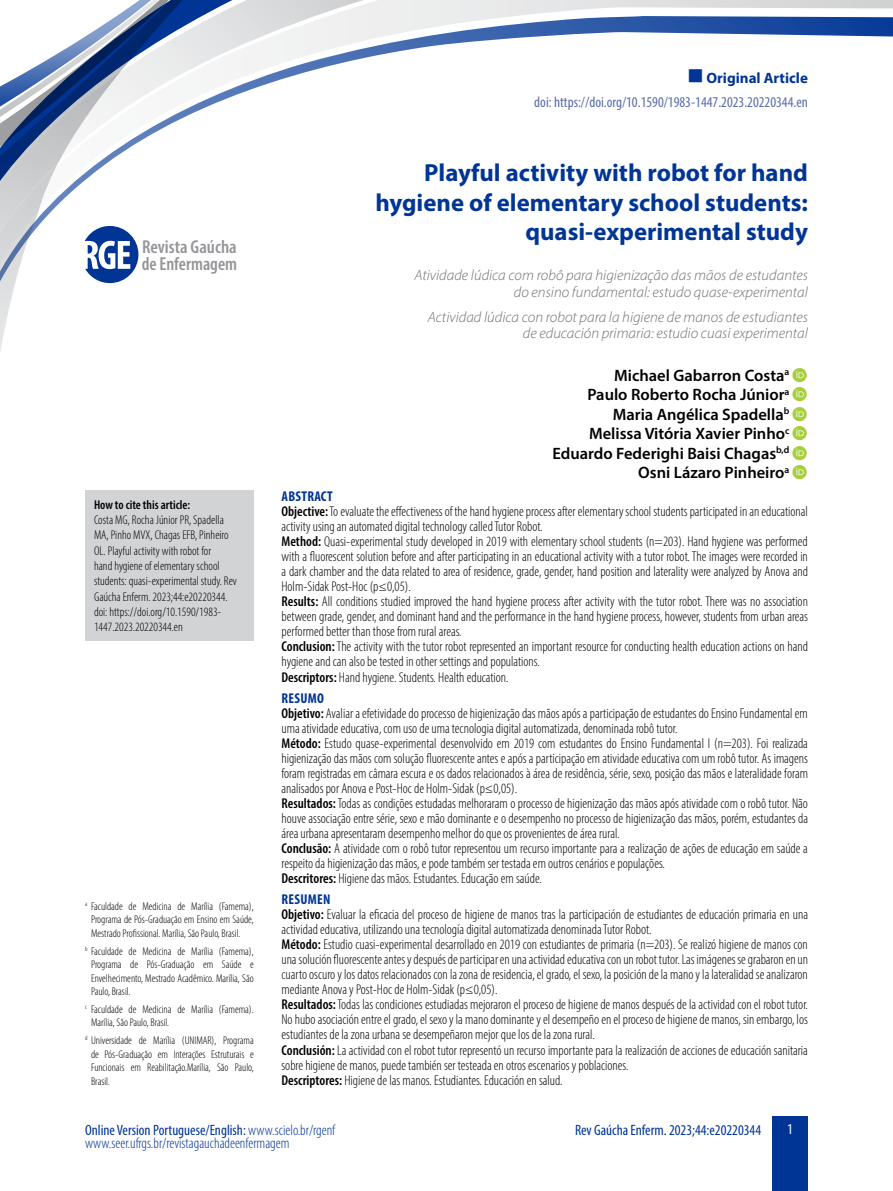
<style>
.page{position:relative;width:893px;height:1191px;background:#fff}
.page>*{position:absolute;margin:0;border:0;box-sizing:border-box;transform-origin:0 0}
.t1{font:700 24.75px/29.7px "Myriad Pro";color:#003595;text-align:right}
.t2{font:600 condensed 18.75px/16.6px "Myriad Pro";color:#939598}
.t3{font:600 16.5px/19.5px "Myriad Pro";color:#000;text-align:right}
.t4{font:italic 300 15px/16.5px "Myriad Pro";color:#6d6e71;text-align:right}
.t5{font:condensed 15px "Myriad Pro";color:#003595}
.t6{font:condensed 15px "Myriad Pro";color:#5a6da7}
.t7{font:300 condensed 15px "Myriad Pro";color:#003595}
.t8{font:700 15px "Myriad Pro";color:#003595}
.t9{font:condensed 15px "Myriad Pro";color:#fff}
.t10{font:300 condensed 14.25px/15px "Myriad Pro";color:#000}
.t11{font:300 condensed 12.75px/15.3px "Myriad Pro";color:#000}
.t12{font:600 condensed 12.75px "Myriad Pro";color:#000}
.t13{font:300 condensed 11.25px/13.5px "Myriad Pro";color:#000;text-align:justify}
.s1{font-weight:700;color:#003595}
.s2{font-weight:600}
.s3{font-weight:300}
</style>
<div class="page">
<svg style="left:202px;top:0;width:691px;height:109px"></svg>
<svg style="left:0;top:0;width:202px;height:352px"></svg>
<div style="left:772px;top:1116px;width:36px;height:75px;background:#003595"></div>
<svg style="left:85px;top:226px;width:53px;height:57px"></svg>
<div style="left:85px;top:490px;width:169px;height:151px;background:#d1d3d4"></div>
<svg style="left:689px;top:69px;width:13px;height:14px"></svg>
<p class="t8" style="left:706px;top:68px;width:103px">Original Article</p>
<h2 class="t2" style="left:142px;top:238px;width:97px">Revista Gaúcha de Enfermagem</h2>
<p class="t12" style="left:94px;top:497px;width:98px">How to cite this article:</p>
<p class="t11" style="left:94px;top:512px;width:144px">Costa MG, Rocha Júnior PR, Spadella MA, Pinho MVX, Chagas EFB, Pinheiro OL. Playful activity with robot for<br>hand hygiene of elementary school students: quasi-experimental study. Rev Gaúcha Enferm. 2023;44:e20220344. doi: https://doi.org/10.1590/1983- 1447.2023.20220344.en</p>
<p class="t13" style="left:91px;top:899px;width:164px;text-indent:-6px"><sup>a</sup> Faculdade de Medicina de Marília (Famema), Programa de Pós-Graduação em Ensino em Saúde, Mestrado Profissional. Marília, São Paulo, Brasil.</p>
<p class="t13" style="left:91px;top:944px;width:164px;text-indent:-6px"><sup>b</sup> Faculdade de Medicina de Marília (Famema), Programa de Pós-Graduação em Saúde e Envelhecimento, Mestrado Acadêmico. Marília, São Paulo, Brasil.</p>
<p class="t13" style="left:91px;top:1002px;width:164px;text-indent:-6px"><sup>c</sup> Faculdade de Medicina de Marília (Famema).<br>Marília, São Paulo, Brasil.</p>
<p class="t13" style="left:91px;top:1033px;width:164px;text-indent:-6px"><sup>d</sup> Universidade de Marília (UNIMAR), Programa de Pós-Graduação em Interações Estruturais e Funcionais em Reabilitação.Marília, São Paulo, Brasil.</p>
<p class="t6" style="left:534px;top:93px;width:275px">doi: https://doi.org/10.1590/1983-1447.2023.20220344.en</p>
<h1 class="t1" style="left:375px;top:157px;width:434px">Playful activity with robot for hand hygiene of elementary school students: quasi-experimental study</h1>
<p class="t4" style="left:414px;top:267px;width:395px">Atividade lúdica com robô para higienização das mãos de estudantes do ensino fundamental: estudo quase-experimental</p>
<p class="t4" style="left:428px;top:308px;width:382px">Actividad lúdica con robot para la higiene de manos de estudiantes de educación primaria: estudio cuasi experimental</p>
<p class="t3" style="left:552px;top:365px;width:239px">Michael Gabarron Costa<sup>a<br></sup>Paulo Roberto Rocha Júnior<sup>a<br></sup>Maria Angélica Spadella<sup>b<br></sup>Melissa Vitória Xavier Pinho<sup>c<br></sup>Eduardo Federighi Baisi Chagas<sup>b,d<br></sup>Osni Lázaro Pinheiro<sup>a</sup></p>
<p class="t10" style="left:281px;top:489px;width:528px"><span class="s1">ABSTRACT<br></span><span class="s2">Objective:</span> To evaluate the effectiveness of the hand hygiene process after elementary school students participated in an educational activity using an automated digital technology called Tutor Robot.<br><span class="s2">Method:</span> Quasi-experimental study developed in 2019 with elementary school students (n=203). Hand hygiene was performed with a fluorescent solution before and after participating in an educational activity with a tutor robot. The images were recorded in a dark chamber and the data related to area of residence, grade, gender, hand position and laterality were analyzed by Anova and Holm-Sidak Post-Hoc (p≤0,05).<br><span class="s2">Results:</span> All conditions studied improved the hand hygiene process after activity with the tutor robot. There was no association between grade, gender, and dominant hand and the performance in the hand hygiene process, however, students from urban areas performed better than those from rural areas.<br><span class="s2">Conclusion:</span> The activity with the tutor robot represented an important resource for conducting health education actions on hand hygiene and can also be tested in other settings and populations.<br><span class="s2">Descriptors:</span> Hand hygiene. Students. Health education.</p>
<p class="t10" style="left:281px;top:690px;width:528px"><span class="s1">RESUMO<br></span><span class="s2">Objetivo:</span> Avaliar a efetividade do processo de higienização das mãos após a participação de estudantes do Ensino Fundamental em uma atividade educativa, com uso de uma tecnologia digital automatizada, denominada robô tutor.<br><span class="s2">Método:</span> Estudo quase-experimental desenvolvido em 2019 com estudantes do Ensino Fundamental I (n=203). Foi realizada higienização das mãos com solução fluorescente antes e após a participação em atividade educativa com um robô tutor. As imagens foram registradas em câmara escura e os dados relacionados à área de residência, série, sexo, posição das mãos e lateralidade foram analisados por Anova e Post-Hoc de Holm-Sidak (p≤0,05).<br><span class="s2">Resultados:</span> Todas as condições estudadas melhoraram o processo de higienização das mãos após atividade com o robô tutor. Não houve associação entre série, sexo e mão dominante e o desempenho no processo de higienização das mãos, porém, estudantes da área urbana apresentaram desempenho melhor do que os provenientes de área rural.<br><span class="s2">Conclusão:</span> A atividade com o robô tutor representou um recurso importante para a realização de ações de educação em saúde a respeito da higienização das mãos, e pode também ser testada em outros cenários e populações.<br><span class="s2">Descritores:</span> Higiene das mãos. Estudantes. Educação em saúde.</p>
<p class="t10" style="left:281px;top:892px;width:528px"><span class="s1">RESUMEN<br></span><span class="s2">Objetivo:</span> Evaluar la eficacia del proceso de higiene de manos tras la participación de estudiantes de educación primaria en una actividad educativa, utilizando una tecnología digital automatizada denominada Tutor Robot.<br><span class="s2">Método:</span> Estudio cuasi-experimental desarrollado en 2019 con estudiantes de primaria (n=203). Se realizó higiene de manos con una solución fluorescente antes y después de participar en una actividad educativa con un robot tutor. Las imágenes se grabaron en un cuarto oscuro y los datos relacionados con la zona de residencia, el grado, el sexo, la posición de la mano y la lateralidad se analizaron mediante Anova y Post-Hoc de Holm-Sidak (p≤0,05).<br><span class="s2">Resultados:</span> Todas las condiciones estudiadas mejoraron el proceso de higiene de manos después de la actividad con el robot tutor.<br>No hubo asociación entre el grado, el sexo y la mano dominante y el desempeño en el proceso de higiene de manos, sin embargo, los estudiantes de la zona urbana se desempeñaron mejor que los de la zona rural.<br><span class="s2">Conclusión:</span> La actividad con el robot tutor representó un recurso importante para la realización de acciones de educación sanitaria sobre higiene de manos, puede también ser testeada en otros escenarios y poblaciones.<br><span class="s2">Descriptores:</span> Higiene de las manos. Estudiantes. Educación en salud.</p>
<p class="t5" style="left:85px;top:1121px;width:252px">Online Version Portuguese/English: <span class="s3">www.scielo.br/rgenf</span></p>
<p class="t7" style="left:85px;top:1134px;width:206px">www.seer.ufrgs.br/revistagauchadeenfermagem</p>
<p class="t5" style="left:575px;top:1121px;width:188px">Rev Gaúcha Enferm. 2023;44:e20220344</p>
<p class="t9" style="left:787px;top:1120px;width:7px">1</p>
</div>
